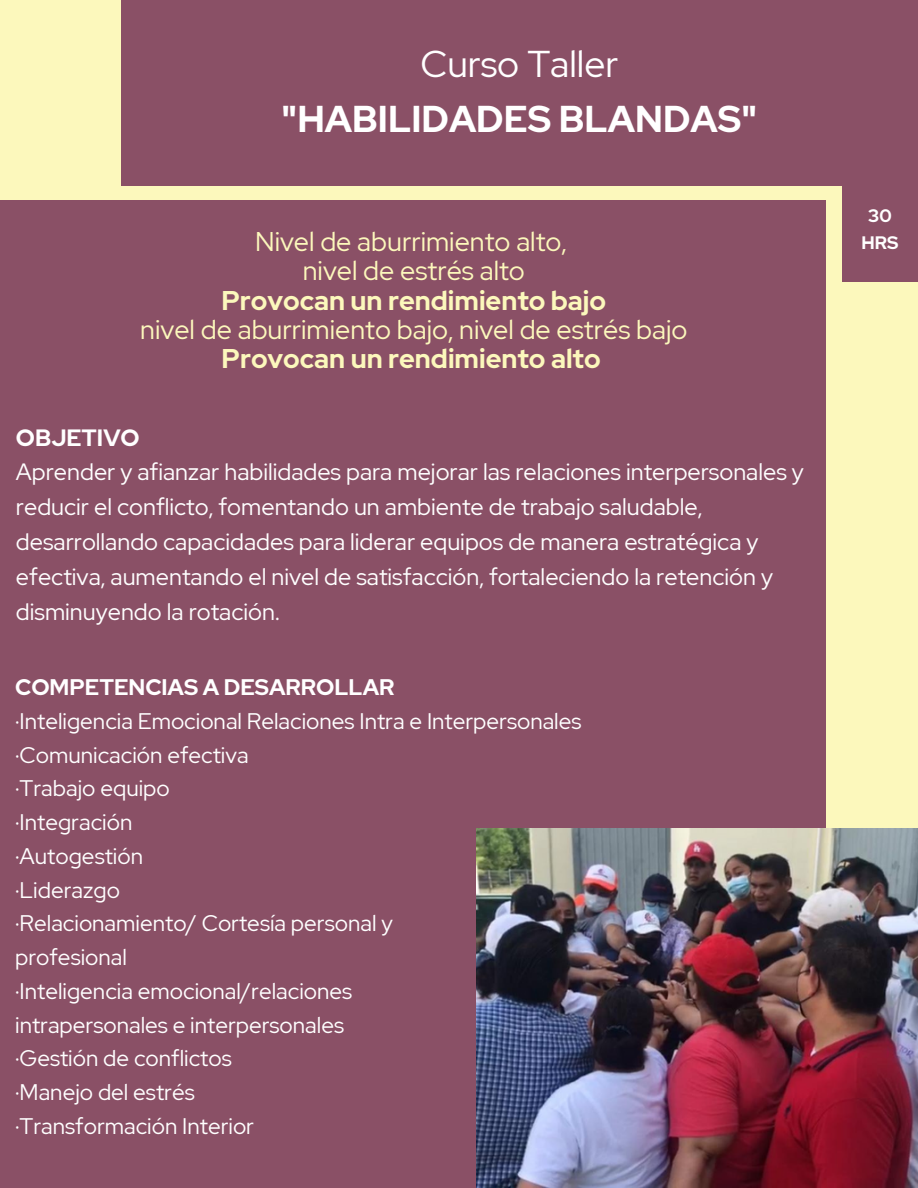
<style>
.page{position:relative;width:918px;height:1188px;background:#fcf8bc}
.page>*{position:absolute;margin:0;border:0;box-sizing:border-box;transform-origin:0 0}
.t1{font:700 37.2px "Red Hat Display";color:#fff}
.t2{font:37.2px "Red Hat Display";color:#fff}
.t3{font:27px/29.2px "Red Hat Display";color:#fcf8bc;text-align:center}
.t4{font:700 27px "Red Hat Display";color:#fcf8bc}
.t5{font:23.55px/34.8px "Red Hat Display";color:#fff}
.t6{font:700 23.55px "Red Hat Display";color:#fff}
.t7{font:22.5px/33.8px "Red Hat Display";color:#fff}
.t8{font:700 22.5px "Red Hat Display";color:#fff}
.t9{font:700 18px/27px "Red Hat Display";color:#fff;text-align:center}
</style>
<div class="page">
<div style="left:121px;top:0;width:797px;height:186px;background:#8a5066"></div>
<div style="left:842px;top:179px;width:76px;height:102px;background:#8a5066"></div>
<div style="left:0;top:200px;width:826px;height:988px;background:#8a5066"></div>
<img style="left:477px;top:829px;width:441px;height:358px">
<h1 class="t2" style="left:421px;top:39px;width:199px">Curso Taller</h1>
<h1 class="t1" style="left:281px;top:94px;width:478px">"HABILIDADES BLANDAS"</h1>
<p class="t3" style="left:255px;top:227px;width:313px">Nivel de aburrimiento alto, nivel de estrés alto</p>
<p class="t4" style="left:222px;top:282px;width:386px">Provocan un rendimiento bajo</p>
<p class="t3" style="left:140px;top:315px;width:549px">nivel de aburrimiento bajo, nivel de estrés bajo</p>
<p class="t4" style="left:222px;top:341px;width:381px">Provocan un rendimiento alto</p>
<p class="t6" style="left:16px;top:422px;width:125px">OBJETIVO</p>
<p class="t5" style="left:16px;top:455px;width:789px">Aprender y afianzar habilidades para mejorar las relaciones interpersonales y reducir el conflicto, fomentando un ambiente de trabajo saludable, desarrollando capacidades para liderar equipos de manera estratégica y efectiva, aumentando el nivel de satisfacción, fortaleciendo la retención y disminuyendo la rotación.</p>
<p class="t8" style="left:15px;top:672px;width:381px">COMPETENCIAS A DESARROLLAR</p>
<p class="t7" style="left:15px;top:704px;width:568px">·Inteligencia Emocional Relaciones Intra e Interpersonales ·Comunicación efectiva<br>·Trabajo equipo<br>·Integración<br>·Autogestión<br>·Liderazgo<br>·Relacionamiento/ Cortesía personal y<br>profesional<br>·Inteligencia emocional/relaciones<br>intrapersonales e interpersonales<br>·Gestión de conflictos<br>·Manejo del estrés<br>·Transformación Interior</p>
<p class="t9" style="left:862px;top:202px;width:38px">30<br>HRS</p>
</div>
